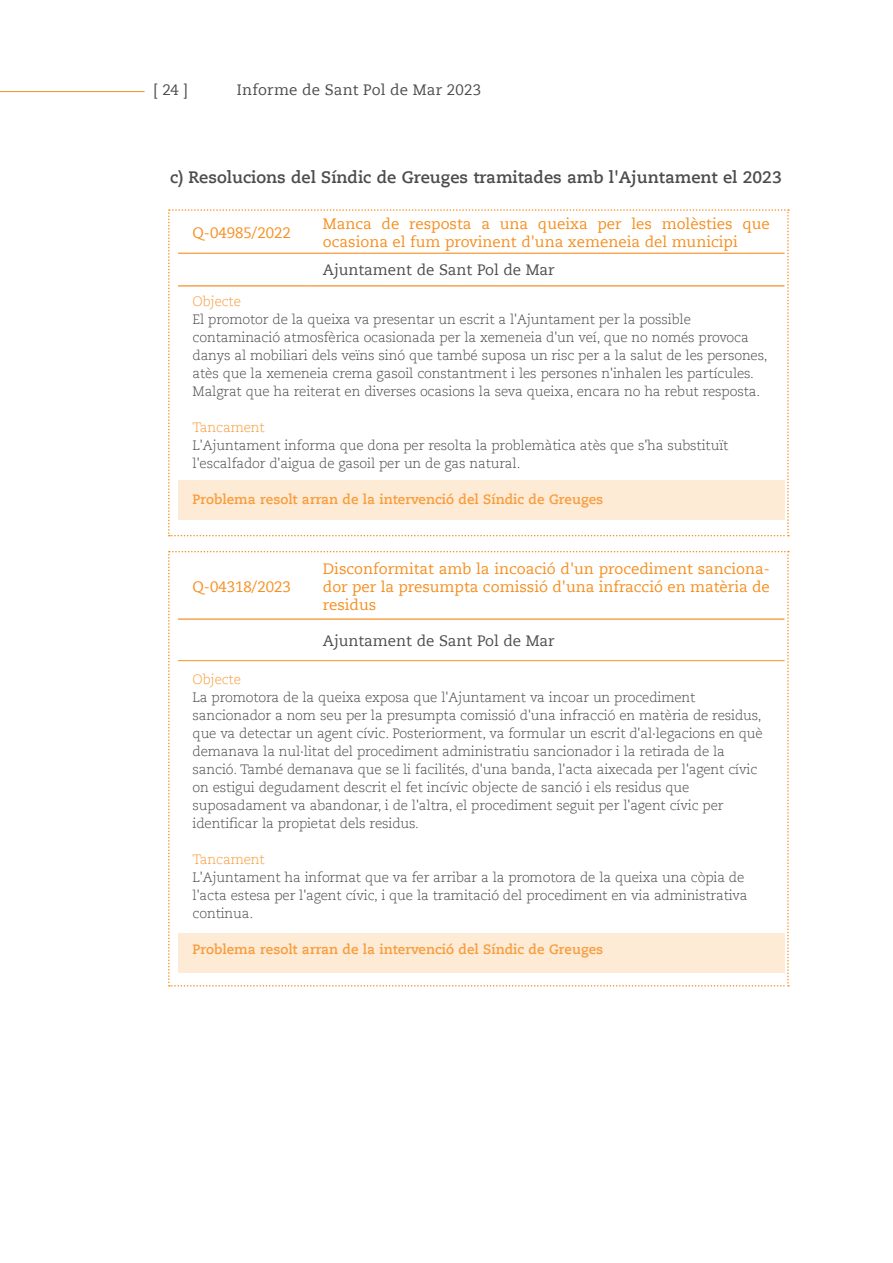
<style>
.page{position:relative;width:893px;height:1263px;background:#fff}
.page>*{position:absolute;margin:0;border:0;box-sizing:border-box;transform-origin:0 0}
.Titol_3er{font:700 16.5px "Caecilia LT";color:#4b4c4d}
.Txt_light{font:15px/18px "Caecilia LT";color:#f68e1e}
.Txt_light-2{font:15px "Caecilia LT";color:#4b4c4d}
.Txt_light-3{font:300 13.5px/18px "Caecilia LT";letter-spacing:-.01em;color:#4b4c4d}
.Txt_light-4{font:700 13.5px "Caecilia LT";color:#f89d3d}
.Txt_light-5{font:300 13.5px "Caecilia LT";letter-spacing:-.01em;color:#f89d3d}
</style>
<div class="page">
<hr style="left:0;top:91px;width:145px;height:1px;background:#f68e1e">
<svg style="left:168px;top:209px;width:621px;height:327px"></svg>
<svg style="left:168px;top:551px;width:621px;height:435px"></svg>
<p class="Txt_light-2" style="left:153px;top:81px;width:37px">[ 24 ]</p>
<p class="Txt_light-2" style="left:237px;top:81px;width:246px">Informe de Sant Pol de Mar 2023</p>
<p class="Titol_3er" style="left:170px;top:167px;width:613px">c) Resolucions del Síndic de Greuges tramitades amb l'Ajuntament el 2023</p>
<p class="Txt_light" style="left:193px;top:224px;width:100px">Q-04985/2022</p>
<p class="Txt_light" style="left:323px;top:215px;width:448px">Manca de resposta a una queixa per les molèsties que ocasiona el fum provinent d'una xemeneia del municipi</p>
<p class="Txt_light-2" style="left:323px;top:261px;width:233px">Ajuntament de Sant Pol de Mar</p>
<p class="Txt_light-5" style="left:193px;top:294px;width:50px">Objecte</p>
<p class="Txt_light-3" style="left:193px;top:311px;width:576px">El promotor de la queixa va presentar un escrit a l'Ajuntament per la possible contaminació atmosfèrica ocasionada per la xemeneia d'un veí, que no només provoca danys al mobiliari dels veïns sinó que també suposa un risc per a la salut de les persones, atès que la xemeneia crema gasoil constantment i les persones n'inhalen les partícules.<br>Malgrat que ha reiterat en diverses ocasions la seva queixa, encara no ha rebut resposta.</p>
<p class="Txt_light-5" style="left:193px;top:420px;width:74px">Tancament</p>
<p class="Txt_light-3" style="left:193px;top:437px;width:537px">L'Ajuntament informa que dona per resolta la problemàtica atès que s'ha substituït l'escalfador d'aigua de gasoil per un de gas natural.</p>
<p class="Txt_light-4" style="left:193px;top:491px;width:412px">Problema resolt arran de la intervenció del Síndic de Greuges</p>
<p class="Txt_light" style="left:193px;top:578px;width:100px">Q-04318/2023</p>
<p class="Txt_light" style="left:323px;top:560px;width:448px;text-align:justify">Disconformitat amb la incoació d'un procediment sanciona&shy;dor per la presumpta comissió d'una infracció en matèria de residus</p>
<p class="Txt_light-2" style="left:323px;top:632px;width:233px">Ajuntament de Sant Pol de Mar</p>
<p class="Txt_light-5" style="left:193px;top:672px;width:50px">Objecte</p>
<p class="Txt_light-3" style="left:193px;top:689px;width:572px">La promotora de la queixa exposa que l'Ajuntament va incoar un procediment sancionador a nom seu per la presumpta comissió d'una infracció en matèria de residus, que va detectar un agent cívic. Posteriorment, va formular un escrit d'al·legacions en què demanava la nul·litat del procediment administratiu sancionador i la retirada de la sanció. També demanava que se li facilités, d'una banda, l'acta aixecada per l'agent cívic on estigui degudament descrit el fet incívic objecte de sanció i els residus que suposadament va abandonar, i de l'altra, el procediment seguit per l'agent cívic per identificar la propietat dels residus.</p>
<p class="Txt_light-5" style="left:193px;top:852px;width:74px">Tancament</p>
<p class="Txt_light-3" style="left:193px;top:869px;width:556px">L'Ajuntament ha informat que va fer arribar a la promotora de la queixa una còpia de l'acta estesa per l'agent cívic, i que la tramitació del procediment en via administrativa continua.</p>
<p class="Txt_light-4" style="left:193px;top:941px;width:412px">Problema resolt arran de la intervenció del Síndic de Greuges</p>
</div>
